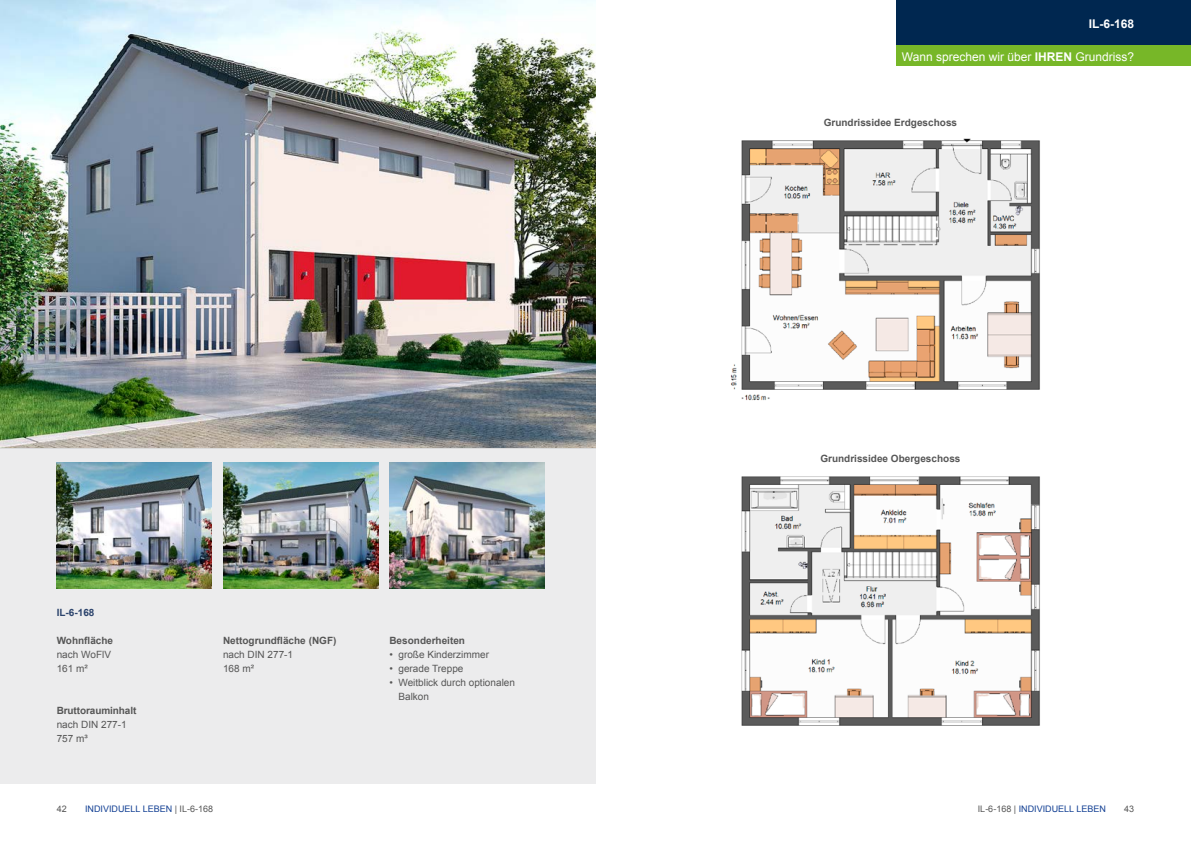
<style>
.page{position:relative;width:1191px;height:842px;background:#fff}
.page>*{position:absolute;margin:0;border:0;box-sizing:border-box;transform-origin:0 0}
.t1{font:12px "Arial";color:#fff}
.t2{font:700 12px "Arial";color:#fff}
.t3{font:700 10px "Arial";color:#565656}
.t4{font:10px/14px "Arial";color:#565656}
.t5{font:700 10px "Arial";color:#2b436c}
.t6{font:9px "Arial";color:#134094}
.t7{font:9px "Arial";color:#565656}
.s1{font-weight:700}
.s2{color:#565656}
</style>
<div class="page">
<div style="left:0;top:0;width:595px;height:784px;background:#ececed"></div>
<div style="left:896px;top:0;width:295px;height:45px;background:#002750"></div>
<div style="left:896px;top:46px;width:295px;height:20px;background:#77b728"></div>
<img style="left:0;top:0;width:595px;height:448px">
<img style="left:730px;top:138px;width:310px;height:263px">
<img style="left:741px;top:476px;width:299px;height:250px">
<img style="left:223px;top:462px;width:155px;height:126px">
<img style="left:389px;top:462px;width:155px;height:126px">
<img style="left:57px;top:462px;width:155px;height:126px">
<p class="t2" style="left:1089px;top:16px;width:47px">IL-6-168</p>
<p class="t1" style="left:902px;top:49px;width:234px">Wann sprechen wir über <span class="s1">IHREN</span> Grundriss?</p>
<p class="t3" style="left:823px;top:116px;width:135px">Grundrissidee Erdgeschoss</p>
<p class="t5" style="left:57px;top:606px;width:39px">IL-6-168</p>
<p class="t3" style="left:57px;top:634px;width:58px">Wohnfläche</p>
<p class="t4" style="left:57px;top:648px;width:56px">nach WoFlV<br>161 m²</p>
<p class="t3" style="left:57px;top:704px;width:81px">Bruttorauminhalt</p>
<p class="t4" style="left:57px;top:718px;width:72px">nach DIN 277-1<br>757 m³</p>
<p class="t3" style="left:223px;top:634px;width:115px">Nettogrundfläche (NGF)</p>
<p class="t4" style="left:223px;top:648px;width:72px">nach DIN 277-1<br>168 m²</p>
<p class="t3" style="left:389px;top:634px;width:77px">Besonderheiten</p>
<p class="t4" style="left:389px;top:648px;width:101px">• große Kinderzimmer</p>
<p class="t4" style="left:389px;top:662px;width:76px">• gerade Treppe</p>
<p class="t4" style="left:398px;top:676px;width:118px;text-indent:-9px">• Weitblick durch optionalen<br>Balkon</p>
<p class="t3" style="left:820px;top:452px;width:142px">Grundrissidee Obergeschoss</p>
<p class="t6" style="left:85px;top:803px;width:130px">INDIVIDUELL LEBEN <span class="s2">| IL-6-168</span></p>
<p class="t6" style="left:977px;top:803px;width:130px"><span class="s2">IL-6-168 |</span> INDIVIDUELL LEBEN</p>
<p class="t7" style="left:57px;top:803px;width:12px">42</p>
<p class="t7" style="left:1124px;top:803px;width:12px">43</p>
</div>
